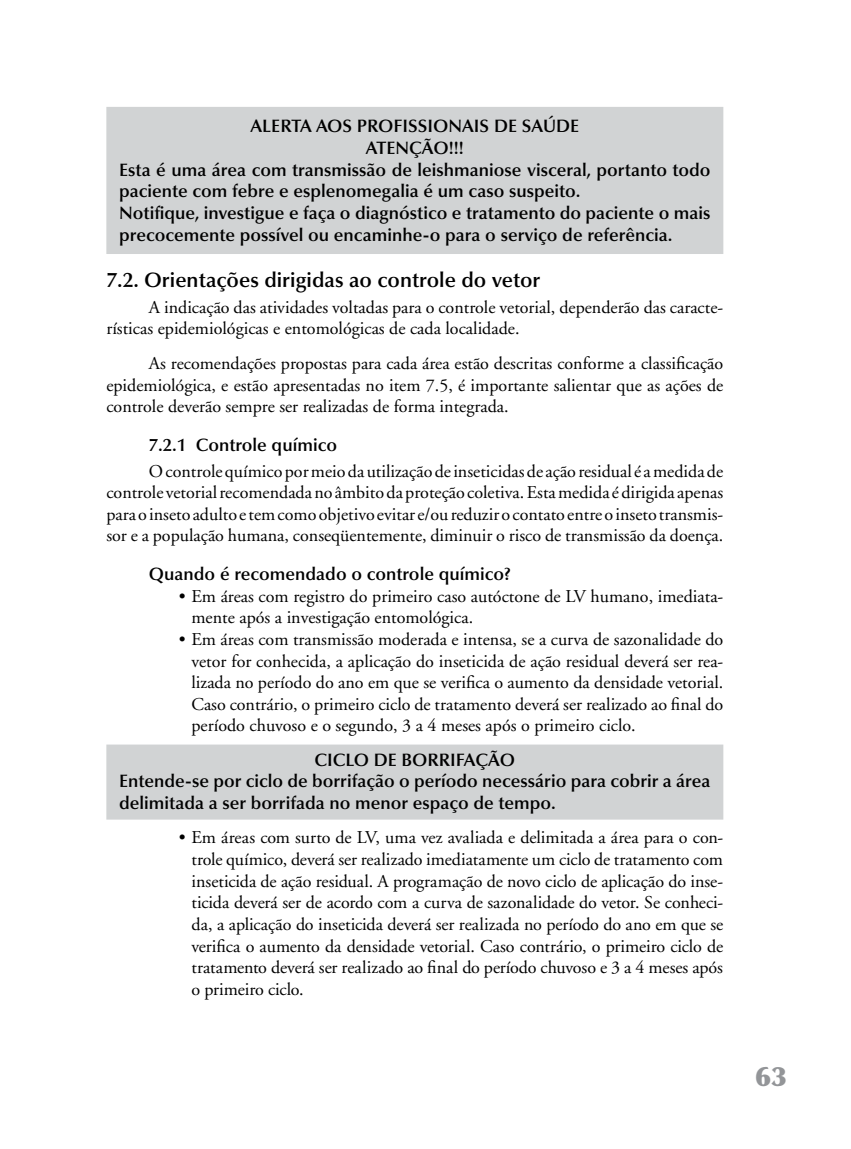
<style>
.page{position:relative;width:851px;height:1149px;background:#fff}
.page>*{position:absolute;margin:0;border:0;box-sizing:border-box;transform-origin:0 0}
.t1{font:900 27px "Optima";color:#939598}
.t2{font:600 21px "Optima";color:#000}
.t3{font:18px/21.6px "Adobe Garamond";color:#000;text-align:justify}
.t4{font:600 18px/21.6px "Optima";color:#000}
</style>
<div class="page">
<div style="left:106px;top:107px;width:617px;height:147px;background:#d1d3d4"></div>
<div style="left:106px;top:744px;width:617px;height:75px;background:#d1d3d4"></div>
<p class="t4" style="left:250px;top:116px;width:330px">ALERTA AOS PROFISSIONAIS DE SAÚDE</p>
<p class="t4" style="left:366px;top:137px;width:99px">ATENÇÃO!!!</p>
<p class="t4" style="left:119px;top:159px;width:593px">Esta é uma área com transmissão de leishmaniose visceral, portanto todo</p>
<p class="t4" style="left:119px;top:180px;width:463px">paciente com febre e esplenomegalia é um caso suspeito.</p>
<p class="t4" style="left:119px;top:202px;width:593px">Notifique, investigue e faça o diagnóstico e tratamento do paciente o mais</p>
<p class="t4" style="left:119px;top:224px;width:555px">precocemente possível ou encaminhe-o para o serviço de referência.</p>
<p class="t2" style="left:106px;top:267px;width:435px">7.2. Orientações dirigidas ao controle do vetor</p>
<p class="t3" style="left:106px;top:297px;width:618px;text-indent:43px">A indicação das atividades voltadas para o controle vetorial, dependerão das caracte&shy;rísticas epidemiológicas e entomológicas de cada localidade.</p>
<p class="t3" style="left:106px;top:353px;width:618px;text-indent:43px">As recomendações propostas para cada área estão descritas conforme a classificação epidemiológica, e estão apresentadas no item 7.5, é importante salientar que as ações de controle deverão sempre ser realizadas de forma integrada.</p>
<p class="t4" style="left:149px;top:434px;width:189px">7.2.1 Controle químico</p>
<p class="t3" style="left:106px;top:460px;width:618px;text-indent:43px">O controle químico por meio da utilização de inseticidas de ação residual é a medida de controle vetorial recomendada no âmbito da proteção coletiva. Esta medida é dirigida apenas para o inseto adulto e tem como objetivo evitar e/ou reduzir o contato entre o inseto transmis&shy;sor e a população humana, conseqüentemente, diminuir o risco de transmissão da doença.</p>
<p class="t4" style="left:149px;top:563px;width:363px">Quando é recomendado o controle químico?</p>
<p class="t3" style="left:191px;top:585px;width:533px;text-indent:-13px">• Em áreas com registro do primeiro caso autóctone de LV humano, imediata&shy;mente após a investigação entomológica.</p>
<p class="t3" style="left:191px;top:628px;width:533px;text-indent:-13px">• Em áreas com transmissão moderada e intensa, se a curva de sazonalidade do vetor for conhecida, a aplicação do inseticida de ação residual deverá ser rea&shy;lizada no período do ano em que se verifica o aumento da densidade vetorial.<br>Caso contrário, o primeiro ciclo de tratamento deverá ser realizado ao final do período chuvoso e o segundo, 3 a 4 meses após o primeiro ciclo.</p>
<p class="t4" style="left:119px;top:749px;width:592px;text-indent:195px">CICLO DE BORRIFAÇÃO<br>Entende-se por ciclo de borrifação o período necessário para cobrir a área delimitada a ser borrifada no menor espaço de tempo.</p>
<p class="t3" style="left:191px;top:827px;width:533px;text-indent:-13px">• Em áreas com surto de LV, uma vez avaliada e delimitada a área para o con&shy;trole químico, deverá ser realizado imediatamente um ciclo de tratamento com inseticida de ação residual. A programação de novo ciclo de aplicação do inse&shy;ticida deverá ser de acordo com a curva de sazonalidade do vetor. Se conheci&shy;da, a aplicação do inseticida deverá ser realizada no período do ano em que se verifica o aumento da densidade vetorial. Caso contrário, o primeiro ciclo de tratamento deverá ser realizado ao final do período chuvoso e 3 a 4 meses após o primeiro ciclo.</p>
<h1 class="t1" style="left:755px;top:1059px;width:34px">63</h1>
</div>
